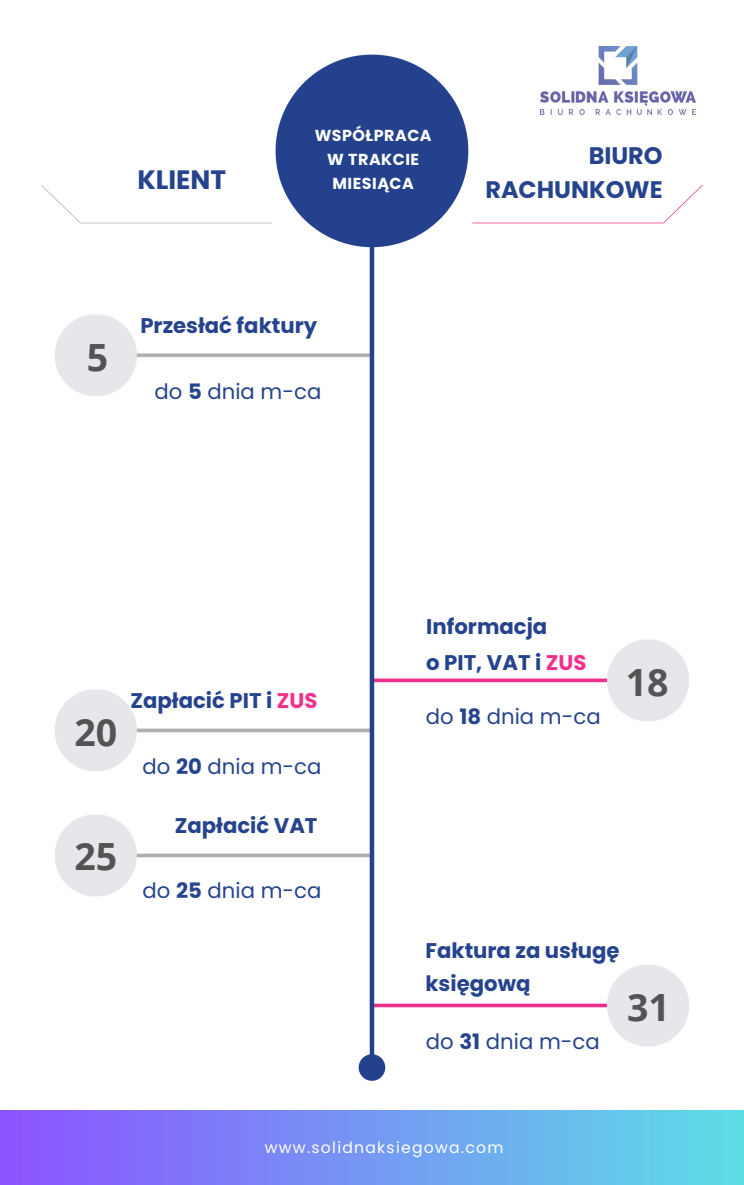
<style>
.page{position:relative;width:744px;height:1185px;background:#fff}
.page>*{position:absolute;margin:0;border:0;box-sizing:border-box;transform-origin:0 0}
.t1{font:700 37.5px "Open Sans";color:#545454}
.t2{font:700 26.5px "Poppins";color:#26448e}
.t3{font:700 23.88px "Poppins";color:#26448e}
.t4{font:700 21.25px/35.6px "Poppins";color:#26448e}
.t5{font:21.25px "Poppins";color:#26448e}
.t6{font:700 15.88px/24.4px "Poppins";letter-spacing:.03em;color:#fff;text-align:center}
.t7{font:15.62px "Poppins";letter-spacing:.08em;color:#fff}
.s1{font-weight:700}
.s2{color:#f3318c}
</style>
<div class="page">
<img style="left:41px;top:54px;width:662px;height:1027px">
<img style="left:540px;top:46px;width:155px;height:69px">
<div style="left:0;top:1109px;width:743px;height:75px;background:linear-gradient(to right,#8c52ff,#5ddee6)"></div>
<h1 class="t2" style="left:137px;top:161px;width:90px">KLIENT</h1>
<p class="t6" style="left:314px;top:123px;width:118px">WSPÓŁPRACA<br>W TRAKCIE<br>MIESIĄCA</p>
<h3 class="t1" style="left:87px;top:330px;width:23px">5</h3>
<h2 class="t4" style="left:140px;top:308px;width:178px">Przesłać faktury</h2>
<h2 class="t5" style="left:154px;top:376px;width:168px">do <span class="s1">5</span> dnia m-ca</h2>
<p class="t3" style="left:588px;top:139px;width:75px">BIURO</p>
<h1 class="t3" style="left:485px;top:173px;width:179px">RACHUNKOWE</h1>
<p class="t1" style="left:74px;top:705px;width:44px">20</p>
<h3 class="t4" style="left:130px;top:683px;width:188px">Zapłacić PIT i <span class="s2">ZUS</span></h3>
<h2 class="t5" style="left:142px;top:751px;width:180px">do <span class="s1">20</span> dnia m-ca</h2>
<h3 class="t1" style="left:74px;top:829px;width:44px">25</h3>
<p class="t4" style="left:175px;top:808px;width:144px">Zapłacić VAT</p>
<h3 class="t5" style="left:142px;top:875px;width:180px">do <span class="s1">25</span> dnia m-ca</h3>
<p class="t4" style="left:426px;top:608px;width:162px">Informacja<br>o PIT, VAT i <span class="s2">ZUS</span></p>
<p class="t5" style="left:426px;top:701px;width:176px">do <span class="s1">18</span> dnia m-ca</p>
<h2 class="t1" style="left:625px;top:655px;width:44px">18</h2>
<h2 class="t4" style="left:425px;top:934px;width:195px;line-height:32.8px">Faktura za usługę księgową</h2>
<h3 class="t5" style="left:426px;top:1026px;width:175px">do <span class="s1">31</span> dnia m-ca</h3>
<p class="t1" style="left:627px;top:980px;width:44px">31</p>
<h4 class="t7" style="left:265px;top:1136px;width:240px">www.solidnaksiegowa.com</h4>
</div>
